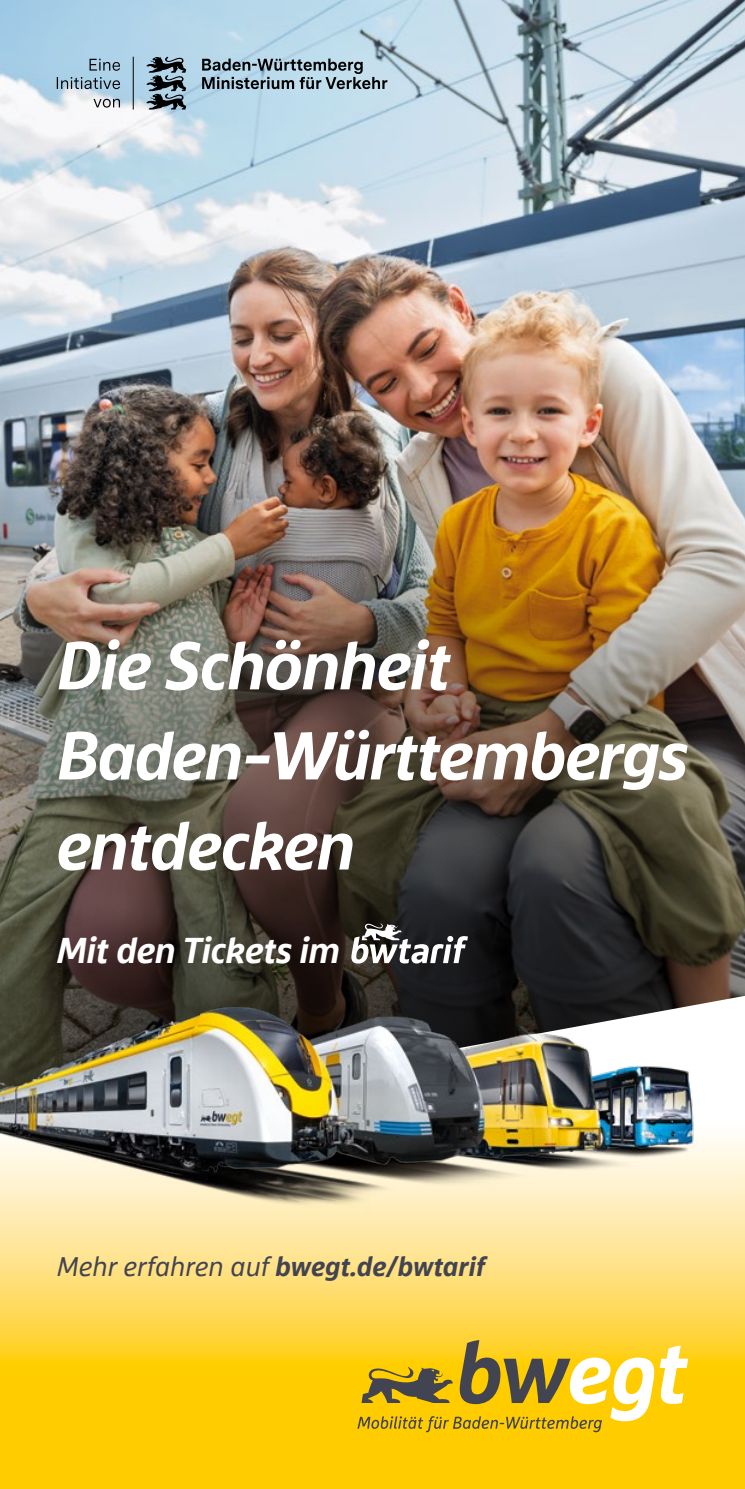
<style>
.page{position:relative;width:745px;height:1489px;background:#fff}
.page>*{position:absolute;margin:0;border:0;box-sizing:border-box;transform-origin:0 0}
.t1{font:italic 700 70px/90px "bwegt Display";letter-spacing:-.015em;color:#fff}
.t2{font:italic 700 37.5px "bwegt Display";color:#fff}
.t3{font:italic 700 28px "bwegt Text";color:#434451}
.s1{font-family:"bwegt Text Italic g";font-weight:400;font-style:normal}
</style>
<div class="page">
<img style="left:0;top:0;width:744px;height:481px">
<img style="left:0;top:481px;width:744px;height:514px">
<svg style="left:0;top:995px;width:744px;height:493px;background:#fed53a"></svg>
<img style="left:0;top:546px;width:744px;height:421px">
<img style="left:0;top:975px;width:723px;height:269px">
<svg style="left:351px;top:923px;width:116px;height:40px"></svg>
<svg style="left:659px;top:1345px;width:28px;height:58px"></svg>
<svg style="left:357px;top:1339px;width:296px;height:92px;background:#d7b632"></svg>
<svg style="left:89px;top:59px;width:31px;height:12px"></svg>
<svg style="left:57px;top:77px;width:63px;height:12px"></svg>
<svg style="left:93px;top:99px;width:27px;height:9px"></svg>
<hr style="left:133px;top:57px;width:1px;height:52px;background:#000">
<svg style="left:146px;top:57px;width:40px;height:52px;background:#5e717b"></svg>
<svg style="left:202px;top:59px;width:185px;height:30px;background:#8398a4"></svg>
<h1 class="t1" style="left:57px;top:623px;width:632px">Die Schönheit<br>Baden-Württembergs entdecken</h1>
<p class="t2" style="left:57px;top:929px;width:285px">Mit den Tickets im</p>
<p class="t3" style="left:57px;top:1250px;width:429px"><span class="s1">Mehr erfahren auf</span> bwegt.de/bwtarif</p>
</div>
